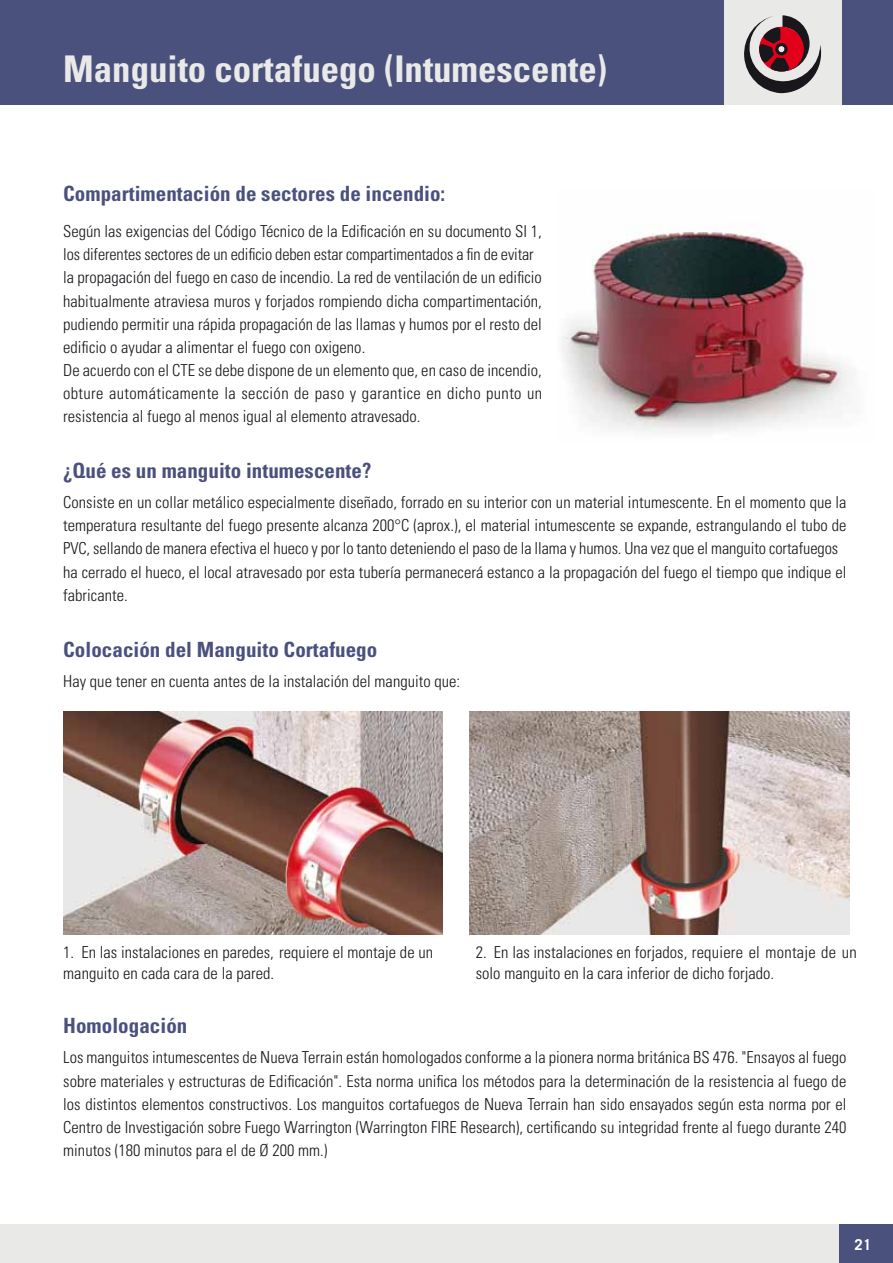
<style>
.page{position:relative;width:893px;height:1263px;background:#fff}
.page>*{position:absolute;margin:0;border:0;box-sizing:border-box;transform-origin:0 0}
.t1{font:700 condensed 36.75px "Univers LT Std";color:#e9eae8}
.t2{font:700 condensed 21px "Univers LT Std";color:#4b517d}
.t3{font:300 condensed 16.5px/23.1px "Univers LT Std";color:#1a171c}
.t4{font:700 15px "Trade Gothic";color:#fff}
</style>
<div class="page">
<div style="left:0;top:0;width:893px;height:104px;background:#4b517d"></div>
<div style="left:0;top:1224px;width:893px;height:39px;background:#e9eae8"></div>
<div style="left:839px;top:1224px;width:54px;height:39px;background:#4b517d"></div>
<div style="left:724px;top:0;width:117px;height:105px;background:#e9eae8"></div>
<svg style="left:744px;top:15px;width:78px;height:78px"></svg>
<img style="left:562px;top:232px;width:291px;height:201px">
<img style="left:63px;top:712px;width:380px;height:223px">
<img style="left:470px;top:712px;width:379px;height:223px">
<h1 class="t1" style="left:63px;top:47px;width:545px">Manguito cortafuego (Intumescente)</h1>
<p class="t2" style="left:63px;top:181px;width:384px">Compartimentación de sectores de incendio:</p>
<p class="t3" style="left:63px;top:220px;width:480px">Según las exigencias del Código Técnico de la Edificación en su documento SI 1, los diferentes sectores de un edificio deben estar compartimentados a fin de evitar la propagación del fuego en caso de incendio. La red de ventilación de un edificio habitualmente atraviesa muros y forjados rompiendo dicha compartimentación, pudiendo permitir una rápida propagación de las llamas y humos por el resto del edificio o ayudar a alimentar el fuego con oxigeno.<br>De acuerdo con el CTE se debe dispone de un elemento que, en caso de incendio, obture automáticamente la sección de paso y garantice en dicho punto un resistencia al fuego al menos igual al elemento atravesado.</p>
<p class="t2" style="left:63px;top:458px;width:310px">¿Qué es un manguito intumescente?</p>
<p class="t3" style="left:63px;top:491px;width:785px">Consiste en un collar metálico especialmente diseñado, forrado en su interior con un material intumescente. En el momento que la temperatura resultante del fuego presente alcanza 200°C (aprox.), el material intumescente se expande, estrangulando el tubo de PVC, sellando de manera efectiva el hueco y por lo tanto deteniendo el paso de la llama y humos. Una vez que el manguito cortafuegos ha cerrado el hueco, el local atravesado por esta tubería permanecerá estanco a la propagación del fuego el tiempo que indique el fabricante.</p>
<p class="t2" style="left:63px;top:636px;width:316px">Colocación del Manguito Cortafuego</p>
<p class="t3" style="left:63px;top:670px;width:398px">Hay que tener en cuenta antes de la instalación del manguito que:</p>
<p class="t3" style="left:63px;top:941px;width:371px;line-height:21px">1. En las instalaciones en paredes, requiere el montaje de un manguito en cada cara de la pared.</p>
<p class="t3" style="left:476px;top:941px;width:382px;line-height:21px">2. En las instalaciones en forjados, requiere el montaje de un solo manguito en la cara inferior de dicho forjado.</p>
<p class="t2" style="left:63px;top:1013px;width:126px">Homologación</p>
<p class="t3" style="left:63px;top:1046px;width:785px;text-align:justify">Los manguitos intumescentes de Nueva Terrain están homologados conforme a la pionera norma británica BS 476. "Ensayos al fuego sobre materiales y estructuras de Edificación". Esta norma unifica los métodos para la determinación de la resistencia al fuego de los distintos elementos constructivos. Los manguitos cortafuegos de Nueva Terrain han sido ensayados según esta norma por el Centro de Investigación sobre Fuego Warrington (Warrington FIRE Research), certificando su integridad frente al fuego durante 240 minutos (180 minutos para el de Ø 200 mm.)</p>
<p class="t4" style="left:855px;top:1235px;width:18px">21</p>
</div>
